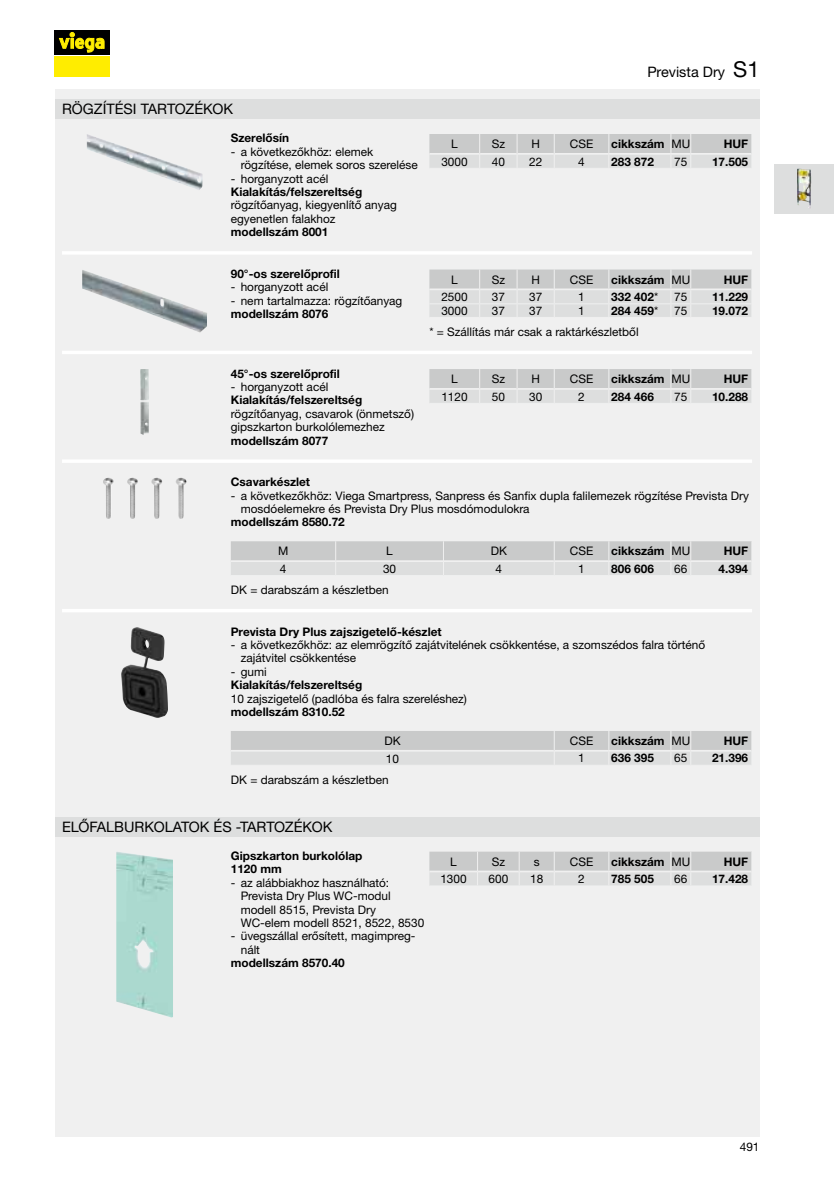
<style>
.page{position:relative;width:834px;height:1181px;background:#fff}
.page>*{position:absolute;margin:0;border:0;box-sizing:border-box;transform-origin:0 0}
.t1{font:14.35px "M Ying Hei PR Cfor Viega W4";color:#000}
.t2{font:11.9px/13.5px "M Ying Hei PR Cfor Viega W4";color:#000}
.t3{font:11.9px/13.5px "M Ying Hei PR Cfor Viega W7";color:#000}
.s1{font-size:21.88px}
.s2{font-family:"M Ying Hei PR Cfor Viega W4"}
</style>
<div class="page">
<div style="left:55px;top:89px;width:704px;height:1047px;background:#f0f0f0"></div>
<div style="left:774px;top:164px;width:59px;height:49px;background:#dddede"></div>
<img style="left:797px;top:169px;width:14px;height:39px">
<svg style="left:429px;top:134px;width:323px;height:34px;background:#d3d4d4"></svg>
<img style="left:87px;top:134px;width:115px;height:56px">
<div style="left:55px;top:99px;width:704px;height:20px;background:#dddede"></div>
<svg style="left:429px;top:269px;width:323px;height:48px;background:#d6d7d7"></svg>
<img style="left:82px;top:270px;width:125px;height:62px">
<svg style="left:429px;top:369px;width:323px;height:34px;background:#d3d4d4"></svg>
<img style="left:140px;top:369px;width:9px;height:66px">
<svg style="left:231px;top:541px;width:521px;height:34px;background:#d3d4d4"></svg>
<img style="left:176px;top:478px;width:5px;height:41px">
<svg style="left:231px;top:731px;width:521px;height:34px;background:#d3d4d4"></svg>
<img style="left:121px;top:627px;width:36px;height:91px">
<svg style="left:429px;top:851px;width:323px;height:34px;background:#d3d4d4"></svg>
<img style="left:116px;top:852px;width:57px;height:165px">
<div style="left:55px;top:817px;width:704px;height:19px;background:#dddede"></div>
<hr style="left:62px;top:251px;width:690px;height:4px;background:#fff">
<hr style="left:62px;top:351px;width:690px;height:3px;background:#fff">
<hr style="left:62px;top:459px;width:690px;height:4px;background:#fff">
<hr style="left:62px;top:609px;width:690px;height:3px;background:#fff">
<div style="left:55px;top:56px;width:55px;height:21px;background:#ffed00"></div>
<div style="left:55px;top:30px;width:55px;height:24px;background:#000"></div>
<svg style="left:59px;top:32px;width:45px;height:21px"></svg>
<p class="t1" style="left:62px;top:100px;width:172px">RÖGZÍTÉSI TARTOZÉKOK</p>
<p class="t3" style="left:231px;top:131px;width:60px">Szerelősín</p>
<p class="t2" style="left:241px;top:145px;width:178px;text-indent:-10px">- a következőkhöz: elemek rögzítése, elemek soros szerelése</p>
<p class="t2" style="left:231px;top:172px;width:99px">- horganyzott acél</p>
<p class="t3" style="left:231px;top:185px;width:133px">Kialakítás/felszereltség</p>
<p class="t2" style="left:231px;top:198px;width:167px">rögzítőanyag, kiegyenlítő anyag egyenetlen falakhoz</p>
<p class="t3" style="left:231px;top:225px;width:99px">modellszám 8001</p>
<p class="t1" style="left:647px;top:63px;width:113px">Prevista Dry <span class="s1">S1</span></p>
<p class="t2" style="left:451px;top:137px;width:8px">L</p>
<p class="t2" style="left:491px;top:137px;width:15px">Sz</p>
<p class="t2" style="left:531px;top:137px;width:10px">H</p>
<p class="t2" style="left:569px;top:137px;width:25px">CSE</p>
<p class="t3" style="left:611px;top:137px;width:80px">cikkszám <span class="s2">MU</span></p>
<p class="t3" style="left:723px;top:137px;width:26px">HUF</p>
<p class="t2" style="left:441px;top:155px;width:28px">3000</p>
<p class="t2" style="left:491px;top:155px;width:15px">40</p>
<p class="t2" style="left:529px;top:155px;width:15px">22</p>
<p class="t2" style="left:578px;top:154px;width:8px">4</p>
<p class="t3" style="left:611px;top:154px;width:44px">283 872</p>
<p class="t2" style="left:674px;top:154px;width:15px">75</p>
<p class="t3" style="left:712px;top:154px;width:38px">17.505</p>
<p class="t3" style="left:231px;top:267px;width:111px">90°-os szerelőprofil</p>
<p class="t2" style="left:231px;top:280px;width:99px">- horganyzott acél</p>
<p class="t2" style="left:231px;top:294px;width:173px">- nem tartalmazza: rögzítőanyag</p>
<p class="t3" style="left:231px;top:307px;width:99px">modellszám 8076</p>
<p class="t2" style="left:451px;top:273px;width:8px">L</p>
<p class="t2" style="left:491px;top:273px;width:15px">Sz</p>
<p class="t2" style="left:531px;top:273px;width:10px">H</p>
<p class="t2" style="left:569px;top:273px;width:25px">CSE</p>
<p class="t3" style="left:611px;top:273px;width:80px">cikkszám <span class="s2">MU</span></p>
<p class="t3" style="left:723px;top:273px;width:26px">HUF</p>
<p class="t2" style="left:441px;top:290px;width:28px">2500</p>
<p class="t2" style="left:491px;top:290px;width:15px">37</p>
<p class="t2" style="left:529px;top:290px;width:15px">37</p>
<p class="t2" style="left:578px;top:290px;width:8px">1</p>
<p class="t3" style="left:611px;top:290px;width:48px">332 402<span class="s2">*</span></p>
<p class="t2" style="left:674px;top:290px;width:15px">75</p>
<p class="t3" style="left:712px;top:290px;width:38px">11.229</p>
<p class="t2" style="left:441px;top:304px;width:28px">3000</p>
<p class="t2" style="left:491px;top:304px;width:15px">37</p>
<p class="t2" style="left:529px;top:304px;width:15px">37</p>
<p class="t2" style="left:578px;top:304px;width:8px">1</p>
<p class="t3" style="left:611px;top:304px;width:48px">284 459<span class="s2">*</span></p>
<p class="t2" style="left:674px;top:304px;width:15px">75</p>
<p class="t3" style="left:712px;top:304px;width:38px">19.072</p>
<p class="t2" style="left:429px;top:325px;width:211px">* = -Szállítás már csak a raktárkészletből</p>
<p class="t3" style="left:231px;top:366px;width:111px">45°-os szerelőprofil</p>
<p class="t2" style="left:231px;top:380px;width:99px">- horganyzott acél</p>
<p class="t3" style="left:231px;top:393px;width:133px">Kialakítás/felszereltség</p>
<p class="t2" style="left:231px;top:407px;width:185px">rögzítőanyag, csavarok (önmetsző) gipszkarton burkolólemezhez</p>
<p class="t3" style="left:231px;top:433px;width:99px">modellszám 8077</p>
<p class="t3" style="left:231px;top:475px;width:81px">Csavarkészlet</p>
<p class="t2" style="left:241px;top:488px;width:509px;text-indent:-10px">- a következőkhöz: Viega Smartpress, Sanpress és Sanfix dupla falilemezek rögzítése Prevista -Dry mosdóelemekre és Prevista -Dry Plus mosdómodulokra</p>
<p class="t3" style="left:231px;top:515px;width:115px">modellszám 8580.72</p>
<p class="t2" style="left:278px;top:544px;width:12px">M</p>
<p class="t2" style="left:386px;top:544px;width:8px">L</p>
<p class="t2" style="left:490px;top:544px;width:18px">DK</p>
<p class="t2" style="left:569px;top:544px;width:25px">CSE</p>
<p class="t3" style="left:611px;top:544px;width:80px">cikkszám <span class="s2">MU</span></p>
<p class="t3" style="left:723px;top:544px;width:26px">HUF</p>
<p class="t2" style="left:280px;top:562px;width:8px">4</p>
<p class="t2" style="left:383px;top:562px;width:15px">30</p>
<p class="t2" style="left:495px;top:562px;width:8px">4</p>
<p class="t2" style="left:578px;top:562px;width:8px">1</p>
<p class="t3" style="left:611px;top:562px;width:44px">806 606</p>
<p class="t2" style="left:674px;top:562px;width:15px">66</p>
<p class="t3" style="left:718px;top:562px;width:31px">4.394</p>
<p class="t2" style="left:231px;top:583px;width:159px">DK = -darabszám a készletben</p>
<p class="t3" style="left:231px;top:624px;width:212px">Prevista Dry Plus zajszigetelő-készlet</p>
<p class="t2" style="left:241px;top:638px;width:466px;text-indent:-10px">- a következőkhöz: az elemrögzítő zajátvitelének csökkentése, a szomszédos falra történő zajátvitel csökkentése</p>
<p class="t2" style="left:231px;top:665px;width:37px">- gumi</p>
<p class="t3" style="left:231px;top:678px;width:133px">Kialakítás/felszereltség</p>
<p class="t2" style="left:231px;top:691px;width:237px">10 zajszigetelő (padlóba és falra szereléshez)</p>
<p class="t3" style="left:231px;top:705px;width:115px">modellszám 8310.52</p>
<p class="t2" style="left:384px;top:734px;width:18px">DK</p>
<p class="t2" style="left:569px;top:734px;width:25px">CSE</p>
<p class="t3" style="left:611px;top:734px;width:80px">cikkszám <span class="s2">MU</span></p>
<p class="t3" style="left:723px;top:734px;width:26px">HUF</p>
<p class="t2" style="left:386px;top:751px;width:15px">10</p>
<p class="t2" style="left:578px;top:751px;width:8px">1</p>
<p class="t3" style="left:611px;top:751px;width:44px">636 395</p>
<p class="t2" style="left:674px;top:751px;width:15px">65</p>
<p class="t3" style="left:712px;top:751px;width:38px">21.396</p>
<p class="t2" style="left:231px;top:772px;width:159px">DK = -darabszám a készletben</p>
<p class="t2" style="left:451px;top:372px;width:8px">L</p>
<p class="t2" style="left:491px;top:372px;width:15px">Sz</p>
<p class="t2" style="left:531px;top:372px;width:10px">H</p>
<p class="t2" style="left:569px;top:372px;width:25px">CSE</p>
<p class="t3" style="left:611px;top:372px;width:80px">cikkszám <span class="s2">MU</span></p>
<p class="t3" style="left:723px;top:372px;width:26px">HUF</p>
<p class="t2" style="left:441px;top:390px;width:28px">1120</p>
<p class="t2" style="left:491px;top:390px;width:15px">50</p>
<p class="t2" style="left:529px;top:390px;width:15px">30</p>
<p class="t2" style="left:578px;top:389px;width:8px">2</p>
<p class="t3" style="left:611px;top:389px;width:44px">284 466</p>
<p class="t2" style="left:674px;top:389px;width:15px">75</p>
<p class="t3" style="left:712px;top:389px;width:38px">10.288</p>
<p class="t1" style="left:62px;top:818px;width:272px">ELŐFALBURKOLATOK ÉS -TARTOZÉKOK</p>
<p class="t3" style="left:231px;top:849px;width:133px">Gipszkarton burkolólap<br>1120 mm</p>
<p class="t2" style="left:241px;top:876px;width:185px;text-indent:-10px">- az alábbiakhoz használható:<br>Prevista -Dry Plus WC-modul modell 8515, Prevista -Dry<br>WC-elem modell 8521, 8522, 8530</p>
<p class="t2" style="left:241px;top:929px;width:176px;text-indent:-10px">- üvegszállal erősített, magimpreg&shy;nált</p>
<p class="t3" style="left:231px;top:956px;width:115px">modellszám 8570.40</p>
<p class="t2" style="left:450px;top:854px;width:8px">L</p>
<p class="t2" style="left:491px;top:854px;width:15px">Sz</p>
<p class="t2" style="left:533px;top:854px;width:7px">s</p>
<p class="t2" style="left:569px;top:854px;width:25px">CSE</p>
<p class="t3" style="left:611px;top:854px;width:80px">cikkszám <span class="s2">MU</span></p>
<p class="t3" style="left:723px;top:854px;width:26px">HUF</p>
<p class="t2" style="left:440px;top:872px;width:28px">1300</p>
<p class="t2" style="left:488px;top:872px;width:21px">600</p>
<p class="t2" style="left:530px;top:872px;width:15px">18</p>
<p class="t2" style="left:578px;top:872px;width:8px">2</p>
<p class="t3" style="left:611px;top:872px;width:44px">785 505</p>
<p class="t2" style="left:674px;top:872px;width:15px">66</p>
<p class="t3" style="left:712px;top:872px;width:38px">17.428</p>
<p class="t2" style="left:739px;top:1140px;width:21px">491</p>
</div>
